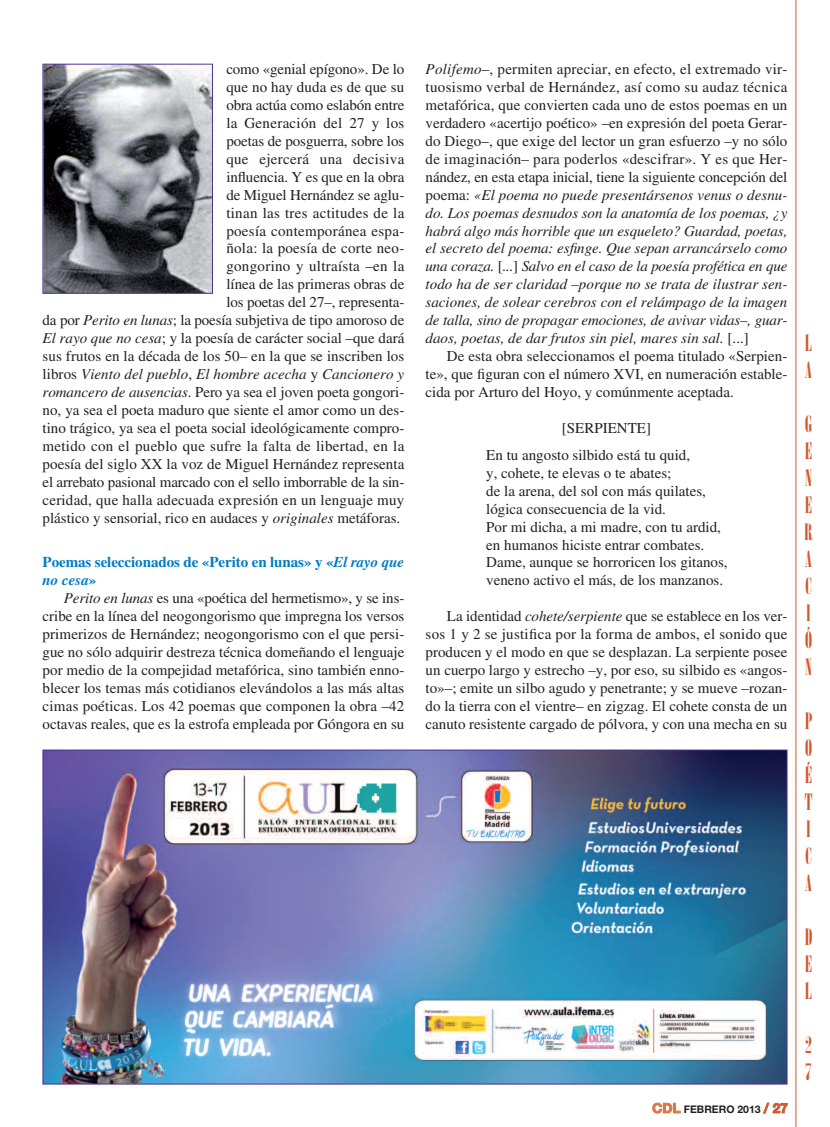
<style>
.page{position:relative;width:830px;height:1127px;background:#fff}
.page>*{position:absolute;margin:0;border:0;box-sizing:border-box;transform-origin:0 0}
.t1{font:22.5px/27px "Onyx";color:#d0572c;text-align:justify}
.t2{font:15px/18px "Times LT Std";color:#231f20;text-align:justify}
.t3{font:italic 15px/18px "Times LT Std";color:#231f20;text-align:justify}
.t4{font:700 15px/18px "Times LT Std";letter-spacing:-.005em;color:#007bc3}
.t5{font:700 10.5px "Helvetica Neue";color:#231f20}
.s1{font-style:italic}
.s2{font-style:normal}
.s3{font-size:13.5px;color:#d87749}
.s4{font-size:13.5px;color:#d0572c}
</style>
<div class="page">
<hr style="left:795px;top:0;width:1px;height:1127px;background:#d0572c">
<img style="left:45px;top:66px;width:166px;height:226px">
<div style="left:43px;top:64px;width:170px;height:230px;border:1px solid #4c2f91"></div>
<img style="left:45px;top:752px;width:740px;height:330px">
<p class="t2" style="left:43px;top:62px;width:363px;text-align:right">como «genial epígono». De lo<br>que no hay duda es de que su<br>obra actúa como eslabón entre<br>la Generación del 27 y los<br>poetas de posguerra, sobre los<br>que ejercerá una decisiva<br>influencia. Y es que en la obra<br>de Miguel Hernández se aglu-<br>tinan las tres actitudes de la<br>poesía contemporánea espa-<br>ñola: la poesía de corte neo-<br>gongorino y ultraísta –en la<br>línea de las primeras obras de<br>los poetas del 27–, representa-<br>da por <span class="s1">Perito en lunas</span>; la poesía subjetiva de tipo amoroso de <span class="s1">El rayo que no cesa</span>; y la poesía de carácter social –que dará sus frutos en la década de los 50– en la que se inscriben los libros <span class="s1">Viento del pueblo</span>, <span class="s1">El hombre acecha</span> y <span class="s1">Cancionero y romancero de ausencias</span>. Pero ya sea el joven poeta gongori&shy;no, ya sea el poeta maduro que siente el amor como un des&shy;tino trágico, ya sea el poeta social ideológicamente compro&shy;metido con el pueblo que sufre la falta de libertad, en la poesía del siglo XX la voz de Miguel Hernández representa el arrebato pasional marcado con el sello imborrable de la sin&shy;ceridad, que halla adecuada expresión en un lenguaje muy plástico y sensorial, rico en audaces y <span class="s1">originales</span> metáforas.</p>
<p class="t4" style="left:43px;top:555px;width:363px">Poemas seleccionados de «Perito en lunas» y «<span class="s1">El rayo que no cesa</span>»</p>
<p class="t2" style="left:43px;top:591px;width:363px;text-indent:21px"><span class="s1">Perito en lunas</span> es una «poética del hermetismo», y se ins&shy;cribe en la línea del neogongorismo que impregna los versos primerizos de Hernández; neogongorismo con el que persi&shy;gue no sólo adquirir destreza técnica domeñando el lenguaje por medio de la compejidad metafórica, sino también enno&shy;blecer los temas más cotidianos elevándolos a las más altas cimas poéticas. Los 42 poemas que componen la obra –42 octavas reales, que es la estrofa empleada por Góngora en su</p>
<p class="t3" style="left:425px;top:61px;width:363px">Polifemo<span class="s2">–, permiten apreciar, en efecto, el extremado vir&shy;tuosismo verbal de Hernández, así como su audaz técnica metafórica, que convierten cada uno de estos poemas en un verdadero «acertijo poético» –en expresión del poeta Gerar&shy;do Diego–, que exige del lector un gran esfuerzo –y no sólo de imaginación– para poderlos «descifrar». Y es que Her&shy;nández, en esta etapa inicial, tiene la siguiente concepción del poema:</span> «El poema no puede presentársenos venus o desnu&shy;do. Los poemas desnudos son la anatomía de los poemas, ¿y habrá algo más horrible que un esqueleto? Guardad, poetas, el secreto del poema: esfinge. Que sepan arrancárselo como una coraza. <span class="s2">[</span>...<span class="s2">]</span> Salvo en el caso de la poesía profética en que todo ha de ser claridad –porque no se trata de ilustrar sen&shy;saciones, de solear cerebros con el relámpago de la imagen de talla, sino de propagar emociones, de avivar vidas–, guar&shy;daos, poetas, de dar frutos sin piel, mares sin sal. <span class="s2">[...]</span></p>
<p class="t2" style="left:425px;top:349px;width:363px;text-indent:21px">De esta obra seleccionamos el poema titulado «Serpien&shy;te», que figuran con el número XVI, en numeración estable&shy;cida por Arturo del Hoyo, y comúnmente aceptada.</p>
<p class="t2" style="left:486px;top:416px;width:205px;line-height:26.8px;text-indent:76px">[SERPIENTE]<br>En tu angosto silbido está tu quid,</p>
<p class="t2" style="left:486px;top:465px;width:243px;text-align:left">y, cohete, te elevas o te abates;<br>de la arena, del sol con más quilates, lógica consecuencia de la vid.<br>Por mi dicha, a mi madre, con tu ardid, en humanos hiciste entrar combates.<br>Dame, aunque se horroricen los gitanos, veneno activo el más, de los manzanos.</p>
<p class="t2" style="left:425px;top:609px;width:363px;text-indent:21px">La identidad <span class="s1">cohete/serpiente</span> que se establece en los ver&shy;sos 1 y 2 se justifica por la forma de ambos, el sonido que producen y el modo en que se desplazan. La serpiente posee un cuerpo largo y estrecho –y, por eso, su silbido es «angos&shy;to»–; emite un silbo agudo y penetrante; y se mueve –rozan&shy;do la tierra con el vientre– en zigzag. El cohete consta de un canuto resistente cargado de pólvora, y con una mecha en su</p>
<p class="t5" style="left:652px;top:1105px;width:137px"><span class="s3">CDL</span> FEBRERO 2013 <span class="s4">/ 27</span></p>
<h1 class="t1" style="left:804px;top:330px;width:8px">L<br>A</h1>
<h1 class="t1" style="left:804px;top:411px;width:10px">G E N E R A C I Ó N</h1>
<h1 class="t1" style="left:804px;top:708px;width:9px">P O É T I C A</h1>
<h1 class="t1" style="left:804px;top:924px;width:9px">D E L</h1>
<h1 class="t1" style="left:805px;top:1032px;width:8px">2<br>7</h1>
</div>
